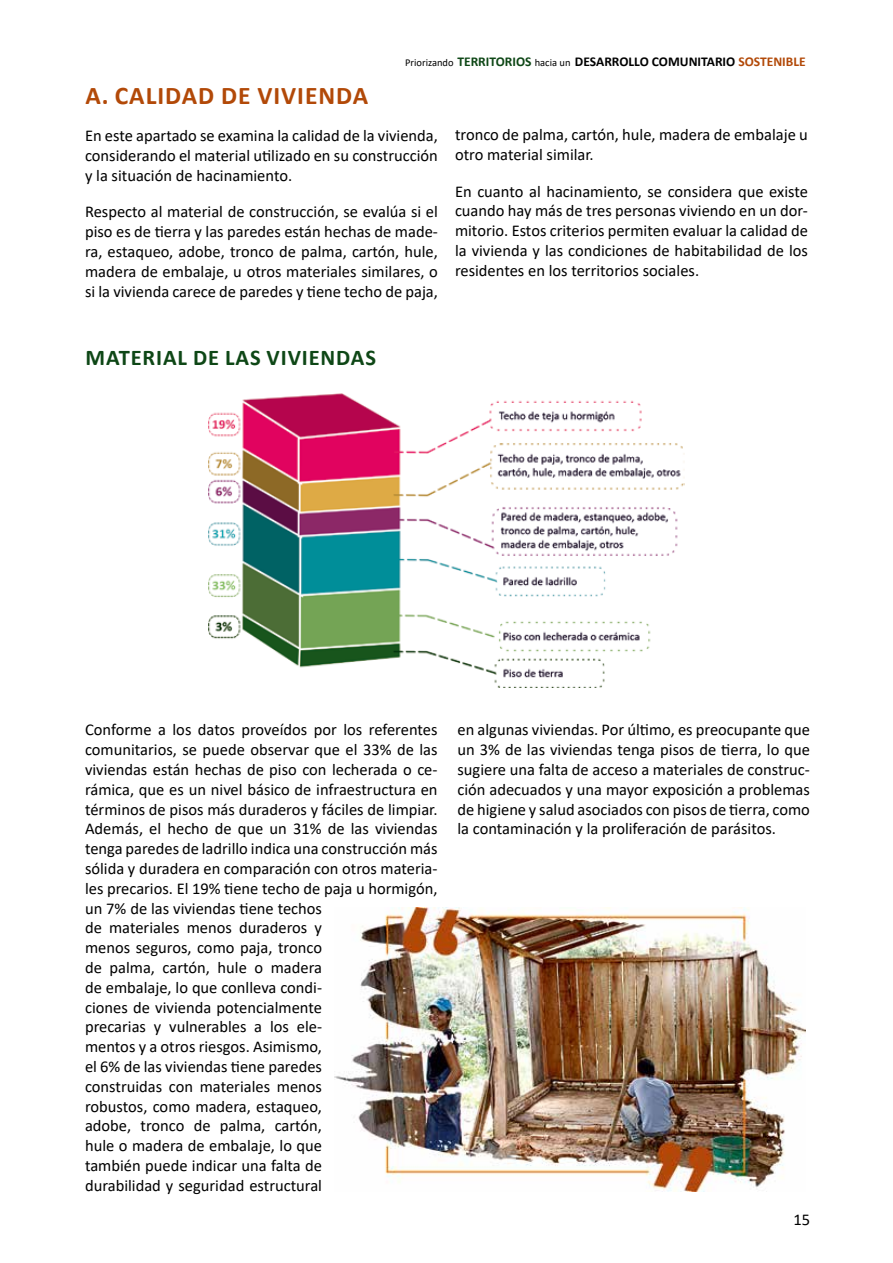
<style>
.page{position:relative;width:893px;height:1263px;background:#fff}
.page>*{position:absolute;margin:0;border:0;box-sizing:border-box;transform-origin:0 0}
.t1{font:700 25.5px "Calibri";letter-spacing:.04em;color:#b24908}
.t2{font:700 22.5px "Calibri";letter-spacing:.04em;color:#0e4716}
.t3{font:16.5px/19.8px "Calibri";color:#000;text-align:justify}
.t4{font:700 13.5px "Calibri";color:#000}
.s1{font-weight:400;font-size:10.5px}
.s2{color:#0e4716}
.s3{color:#b24908}
</style>
<div class="page">
<img style="left:209px;top:393px;width:476px;height:294px">
<img style="left:334px;top:907px;width:471px;height:285px">
<p class="t4" style="left:405px;top:52px;width:402px"><span class="s1">Priorizando</span> <span class="s2">TERRITORIOS</span> <span class="s1">hacia un</span> DESARROLLO COMUNITARIO <span class="s3">SOSTENIBLE</span></p>
<h1 class="t1" style="left:86px;top:78px;width:284px">A. CALIDAD DE VIVIENDA</h1>
<p class="t3" style="left:85px;top:125px;width:354px">En este apartado se examina la calidad de la vivienda, considerando el material utilizado en su construcción y la situación de hacinamiento.</p>
<p class="t3" style="left:85px;top:202px;width:354px">Respecto al material de construcción, se evalúa si el piso es de tierra y las paredes están hechas de made&shy;ra, estaqueo, adobe, tronco de palma, cartón, hule, madera de embalaje, u otros materiales similares, o si la vivienda carece de paredes y tiene techo de paja,</p>
<p class="t3" style="left:455px;top:124px;width:354px">tronco de palma, cartón, hule, madera de embalaje u otro material similar.</p>
<p class="t3" style="left:455px;top:181px;width:354px">En cuanto al hacinamiento, se considera que existe cuando hay más de tres personas viviendo en un dor&shy;mitorio. Estos criterios permiten evaluar la calidad de la vivienda y las condiciones de habitabilidad de los residentes en los territorios sociales.</p>
<h2 class="t2" style="left:85px;top:341px;width:292px">MATERIAL DE LAS VIVIENDAS</h2>
<p class="t3" style="left:85px;top:719px;width:354px;text-align:left">Conforme a los datos proveídos por los referentes comunitarios, se puede observar que el 33% de las viviendas están hechas de piso con lecherada o ce&shy;rámica, que es un nivel básico de infraestructura en términos de pisos más duraderos y fáciles de limpiar.<br>Además, el hecho de que un 31% de las viviendas tenga paredes de ladrillo indica una construcción más sólida y duradera en comparación con otros materia&shy;les precarios. El 19% tiene techo de paja u hormigón, un 7% de las viviendas tiene techos<br>de materiales menos duraderos y<br>menos seguros, como paja, tronco<br>de palma, cartón, hule o madera<br>de embalaje, lo que conlleva condi-<br>ciones de vivienda potencialmente<br>precarias y vulnerables a los ele-<br>mentos y a otros riesgos. Asimismo,<br>el 6% de las viviendas tiene paredes<br>construidas con materiales menos<br>robustos, como madera, estaqueo,<br>adobe, tronco de palma, cartón,<br>hule o madera de embalaje, lo que<br>también puede indicar una falta de<br>durabilidad y seguridad estructural</p>
<p class="t3" style="left:457px;top:719px;width:354px">en algunas viviendas. Por último, es preocupante que un 3% de las viviendas tenga pisos de tierra, lo que sugiere una falta de acceso a materiales de construc&shy;ción adecuados y una mayor exposición a problemas de higiene y salud asociados con pisos de tierra, como la contaminación y la proliferación de parásitos.</p>
<p class="t3" style="left:793px;top:1209px;width:18px">15</p>
</div>
